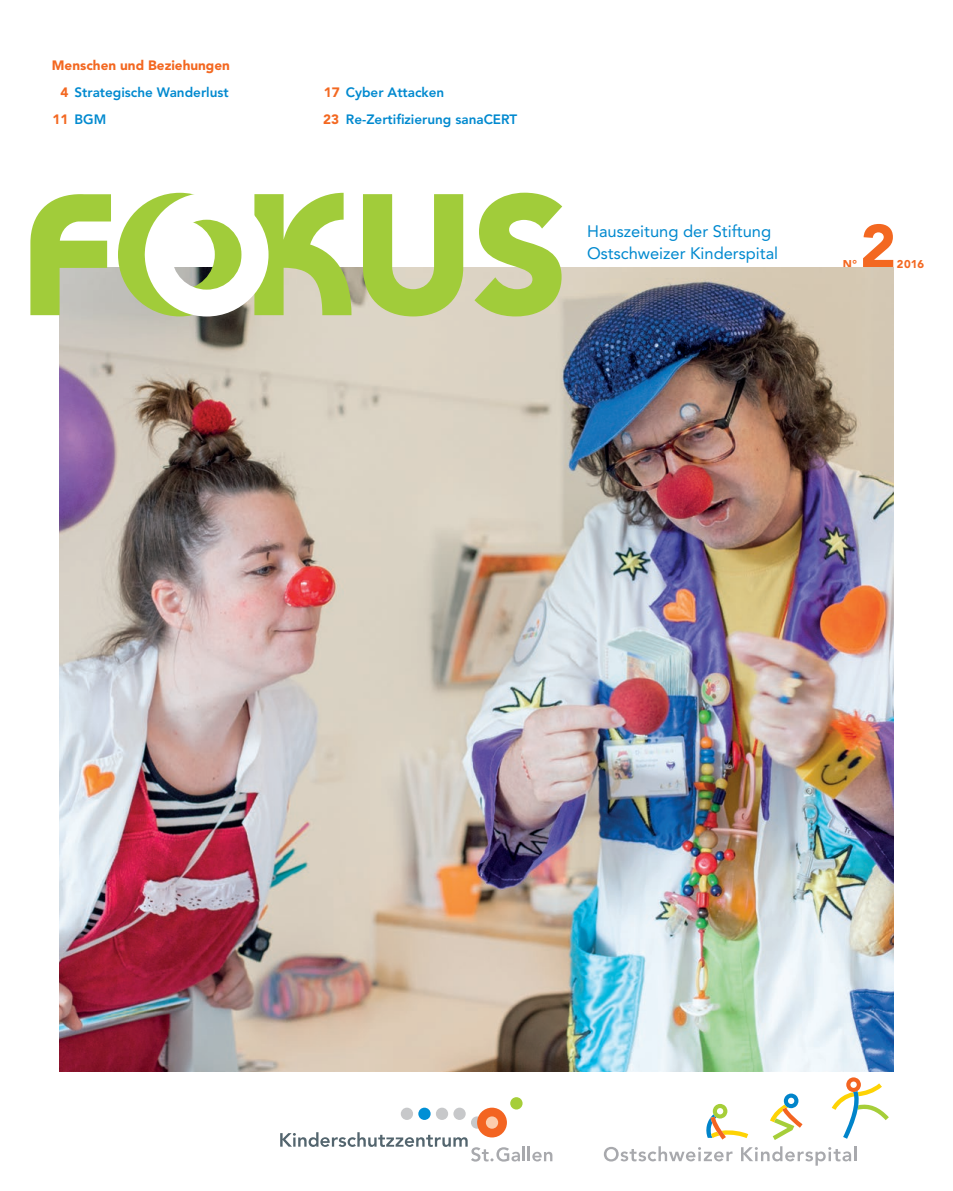
<style>
.page{position:relative;width:953px;height:1191px;background:#fff}
.page>*{position:absolute;margin:0;border:0;box-sizing:border-box;transform-origin:0 0}
.t1{font:900 61.2px "Avenir LT Std";color:#f36821}
.t2{font:16.5px/22.5px "Avenir LT Std";color:#0089cf}
.t3{font:800 13.5px/27px "Avenir LT Std";color:#0089cf}
.t4{font:900 13.5px "Avenir LT Std";color:#f36821}
.t5{font:900 11.25px "Avenir LT Std";color:#f36821}
.s1{font-weight:900;color:#f36821}
</style>
<div class="page">
<svg style="left:604px;top:1146px;width:128px;height:15px"></svg>
<svg style="left:741px;top:1146px;width:115px;height:19px"></svg>
<svg style="left:706px;top:1104px;width:42px;height:35px"></svg>
<svg style="left:770px;top:1093px;width:32px;height:47px"></svg>
<svg style="left:831px;top:1077px;width:57px;height:61px"></svg>
<div style="left:401px;top:1107px;width:12px;height:13px;background:#c7c8ca;border-radius:50%"></div>
<div style="left:418px;top:1107px;width:12px;height:13px;background:#008fd5;border-radius:50%"></div>
<div style="left:436px;top:1107px;width:12px;height:13px;background:#c7c8ca;border-radius:50%"></div>
<div style="left:453px;top:1107px;width:12px;height:13px;background:#c7c8ca;border-radius:50%"></div>
<div style="left:471px;top:1116px;width:12px;height:12px;background:#c7c8ca;border-radius:50%"></div>
<div style="left:510px;top:1097px;width:12px;height:12px;background:#a6ce39;border-radius:50%"></div>
<div style="left:477px;top:1107px;width:30px;height:30px;background:#f36421;border-radius:50%"></div>
<div style="left:486px;top:1116px;width:12px;height:12px;background:#fccdad;border-radius:50%"></div>
<svg style="left:280px;top:1132px;width:240px;height:29px"></svg>
<hr style="left:522px;top:1146px;width:3px;height:15px;background:#a8a9ad">
<hr style="left:527px;top:1146px;width:3px;height:15px;background:#a8a9ad">
<svg style="left:532px;top:1151px;width:20px;height:10px"></svg>
<img style="left:60px;top:268px;width:833px;height:803px">
<svg style="left:363px;top:194px;width:100px;height:122px"></svg>
<svg style="left:30px;top:194px;width:81px;height:121px;background:#b7d178"></svg>
<svg style="left:474px;top:193px;width:88px;height:123px"></svg>
<svg style="left:118px;top:193px;width:233px;height:123px"></svg>
<p class="t4" style="left:52px;top:57px;width:179px">Menschen und Beziehungen</p>
<p class="t3" style="left:60px;top:79px;width:170px"><span class="s1">4</span> Strategische Wanderlust</p>
<p class="t3" style="left:52px;top:106px;width:55px"><span class="s1">11</span> BGM</p>
<p class="t3" style="left:323px;top:79px;width:195px"><span class="s1">17</span> Cyber Attacken<br><span class="s1">23</span> Re-Zertifizierung sanaCERT</p>
<p class="t2" style="left:587px;top:220px;width:193px">Hauszeitung der Stiftung<br>Ostschweizer Kinderspital</p>
<h1 class="t1" style="left:860px;top:210px;width:38px">2</h1>
<p class="t5" style="left:842px;top:257px;width:16px">N°</p>
<p class="t5" style="left:896px;top:257px;width:29px">2016</p>
</div>
